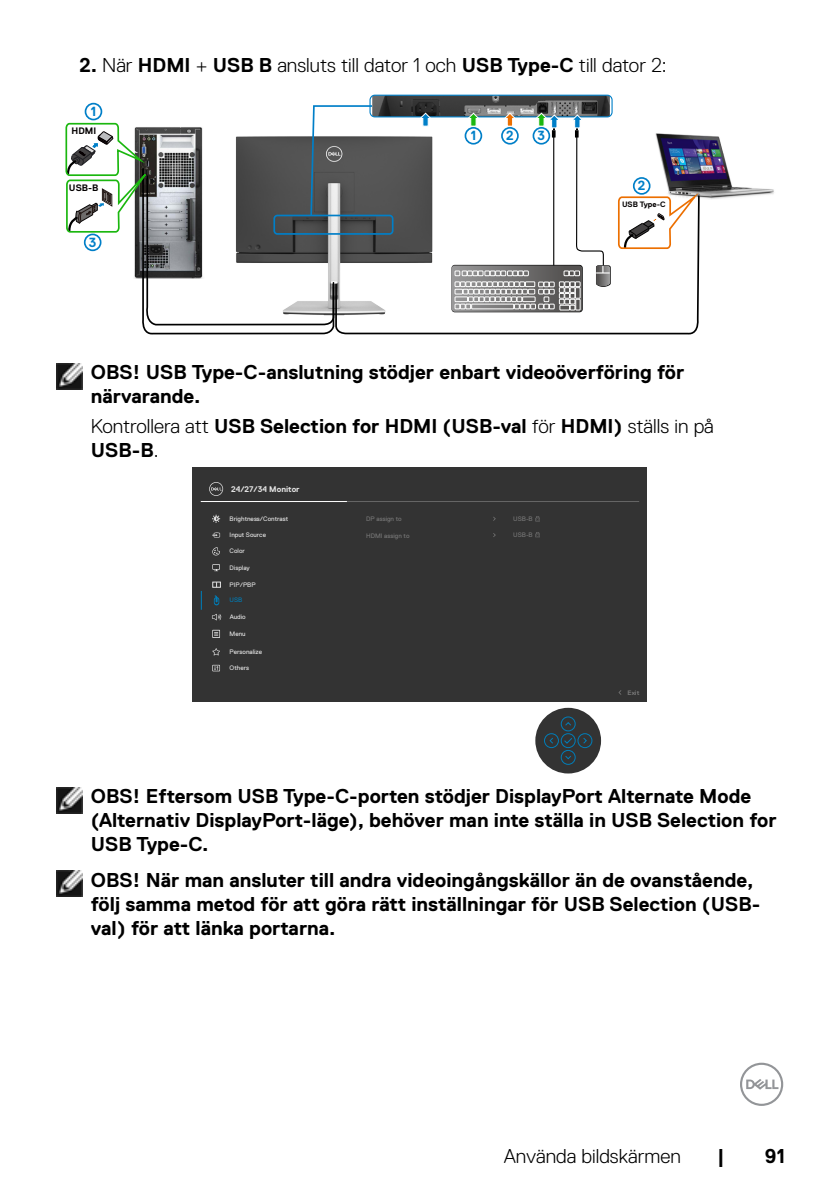
<style>
.page{position:relative;width:840px;height:1191px;background:#fff}
.page>*{position:absolute;margin:0;border:0;box-sizing:border-box;transform-origin:0 0}
.t1{font:700 20px/24px "Dell Replica";color:#000}
.t2{font:300 20px "Dell Replica";color:#000}
.t3{font:700 13.2px "Dell Replica";color:#007fc8}
.t4{font:700 9.4px "Dell Replica";color:#040000}
.t5{font:700 8.2px "Dell Replica";color:#e4e4e4}
.t6{font:700 7.8px "Dell Replica";color:#040000}
.t7{font:6.4px "Dell Replica";color:#e4e4e4}
.t8{font:6.4px "Dell Replica";color:#777}
.t9{font:700 6.4px "Dell Replica";color:#777}
.t10{font:6.4px "Dell Replica";color:#007db8}
.s1{font-weight:700}
.s2{font-weight:300}
</style>
<div class="page">
<svg style="left:740px;top:1062px;width:42px;height:44px"></svg>
<img style="left:372px;top:97px;width:237px;height:18px">
<div style="left:369px;top:95px;width:243px;height:22px;border:1px solid #007fc8;border-radius:5px"></div>
<img style="left:702px;top:135px;width:72px;height:64px">
<div style="left:373px;top:136px;width:60px;height:58px;background:#545454"></div>
<svg style="left:373px;top:194px;width:78px;height:141px"></svg>
<svg style="left:419px;top:112px;width:13px;height:15px"></svg>
<svg style="left:451px;top:112px;width:251px;height:223px"></svg>
<div style="left:532px;top:127px;width:18px;height:18px;border:2px solid #007fc8;border-radius:50%"></div>
<div style="left:632px;top:177px;width:18px;height:18px;border:2px solid #007fc8;border-radius:50%"></div>
<div style="left:501px;top:127px;width:17px;height:18px;border:2px solid #007fc8;border-radius:50%"></div>
<div style="left:85px;top:103px;width:17px;height:17px;border:2px solid #007fc8;border-radius:50%"></div>
<svg style="left:65px;top:104px;width:308px;height:231px"></svg>
<div style="left:84px;top:233px;width:17px;height:18px;border:2px solid #007fc8;border-radius:50%"></div>
<img style="left:57px;top:364px;width:25px;height:25px">
<div style="left:193px;top:467px;width:453px;height:235px;background:#333"></div>
<div style="left:535px;top:708px;width:65px;height:65px;background:#333;border-radius:50%"></div>
<div style="left:560px;top:733px;width:15px;height:15px;border:1px solid #007db8;border-radius:50%"></div>
<div style="left:560px;top:750px;width:15px;height:14px;border:1px solid #007db8;border-radius:50%"></div>
<div style="left:560px;top:716px;width:15px;height:15px;border:1px solid #007db8;border-radius:50%"></div>
<div style="left:544px;top:733px;width:14px;height:15px;border:1px solid #007db8;border-radius:50%"></div>
<div style="left:577px;top:733px;width:15px;height:15px;border:1px solid #007db8;border-radius:50%"></div>
<svg style="left:565px;top:756px;width:6px;height:3px"></svg>
<svg style="left:565px;top:722px;width:6px;height:4px"></svg>
<svg style="left:583px;top:738px;width:4px;height:6px"></svg>
<svg style="left:549px;top:737px;width:4px;height:7px"></svg>
<svg style="left:562px;top:736px;width:11px;height:8px"></svg>
<hr style="left:201px;top:501px;width:437px;height:1px;background:#666">
<hr style="left:201px;top:501px;width:146px;height:1px;background:#fff">
<svg style="left:209px;top:482px;width:14px;height:14px"></svg>
<svg style="left:201px;top:591px;width:1px;height:19px"></svg>
<svg style="left:212px;top:532px;width:8px;height:6px"></svg>
<svg style="left:212px;top:547px;width:8px;height:9px"></svg>
<svg style="left:212px;top:514px;width:8px;height:9px"></svg>
<svg style="left:212px;top:564px;width:8px;height:5px"></svg>
<svg style="left:213px;top:565px;width:6px;height:6px"></svg>
<svg style="left:212px;top:581px;width:9px;height:7px"></svg>
<svg style="left:212px;top:648px;width:8px;height:7px"></svg>
<svg style="left:212px;top:665px;width:8px;height:6px"></svg>
<svg style="left:213px;top:665px;width:6px;height:6px"></svg>
<svg style="left:212px;top:630px;width:8px;height:8px"></svg>
<div style="left:213px;top:630px;width:6px;height:7px;background:#333"></div>
<svg style="left:214px;top:632px;width:4px;height:4px"></svg>
<svg style="left:212px;top:614px;width:9px;height:6px"></svg>
<svg style="left:535px;top:516px;width:4px;height:5px"></svg>
<svg style="left:535px;top:532px;width:4px;height:5px"></svg>
<svg style="left:214px;top:595px;width:5px;height:10px"></svg>
<img style="left:57px;top:787px;width:25px;height:26px">
<img style="left:57px;top:871px;width:25px;height:25px">
<p class="t2" style="left:79px;top:54px;width:588px"><span class="s1">2.</span> När <span class="s1">HDMI</span> + <span class="s1">USB B</span> ansluts till dator 1 och <span class="s1">USB Type-C</span> till dator 2:</p>
<p class="t3" style="left:91px;top:104px;width:7px">1</p>
<p class="t4" style="left:72px;top:125px;width:26px">HDMI</p>
<p class="t4" style="left:69px;top:183px;width:31px">USB-B</p>
<p class="t3" style="left:89px;top:235px;width:9px">3</p>
<p class="t3" style="left:506px;top:128px;width:9px">2</p>
<p class="t3" style="left:470px;top:128px;width:7px">1</p>
<p class="t3" style="left:537px;top:128px;width:9px">3</p>
<p class="t3" style="left:637px;top:178px;width:9px">2</p>
<p class="t6" style="left:621px;top:199px;width:45px">USB Type-C</p>
<p class="t1" style="left:91px;top:360px;width:594px">OBS! USB Type-C-anslutning stödjer enbart videoöverföring för närvarande.</p>
<p class="t1" style="left:91px;top:414px;width:624px"><span class="s2">Kontrollera att</span> USB Selection for HDMI (USB-val <span class="s2">för</span> HDMI) <span class="s2">ställs in på<br></span>USB-B<span class="s2">.</span></p>
<p class="t5" style="left:231px;top:484px;width:70px">24/27/34 Monitor</p>
<p class="t7" style="left:229px;top:515px;width:60px">Brightness/Contrast</p>
<p class="t7" style="left:229px;top:531px;width:38px">Input Source</p>
<p class="t7" style="left:229px;top:547px;width:17px">Color</p>
<p class="t7" style="left:229px;top:564px;width:22px">Display</p>
<p class="t7" style="left:229px;top:581px;width:27px">PIP/PBP</p>
<p class="t10" style="left:229px;top:596px;width:14px">USB</p>
<p class="t7" style="left:229px;top:613px;width:17px">Audio</p>
<p class="t7" style="left:229px;top:630px;width:18px">Menu</p>
<p class="t7" style="left:229px;top:648px;width:34px">Personalize</p>
<p class="t7" style="left:229px;top:664px;width:21px">Others</p>
<p class="t8" style="left:366px;top:515px;width:37px">DP assign to</p>
<p class="t8" style="left:513px;top:515px;width:21px">USB-B</p>
<p class="t8" style="left:366px;top:532px;width:45px">HDMI assign to</p>
<p class="t8" style="left:513px;top:531px;width:21px">USB-B</p>
<p class="t9" style="left:627px;top:689px;width:13px">Exit</p>
<p class="t1" style="left:91px;top:784px;width:686px">OBS! Eftersom USB Type-C-porten stödjer DisplayPort Alternate Mode (Alternativ DisplayPort-läge), behöver man inte ställa in USB Selection for<br>USB Type-C.</p>
<p class="t1" style="left:91px;top:867px;width:670px">OBS! När man ansluter till andra videoingångskällor än de ovanstående, följ samma metod för att göra rätt inställningar för USB Selection (USB&shy;val) för att länka portarna.</p>
<p class="t2" style="left:503px;top:1144px;width:179px">Använda bildskärmen</p>
<p class="t1" style="left:717px;top:1143px;width:9px">|</p>
<p class="t1" style="left:764px;top:1143px;width:21px">91</p>
</div>
